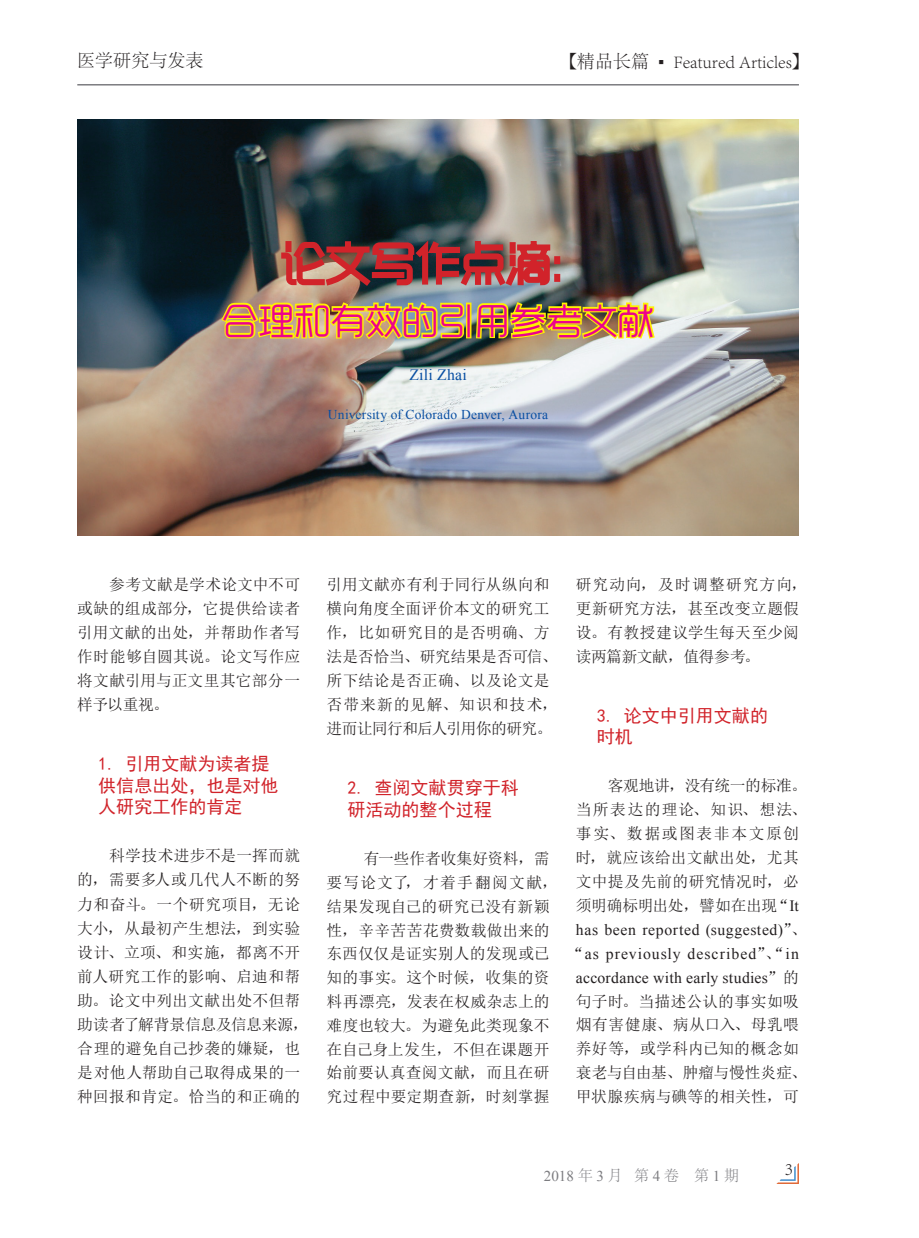
<style>
.page{position:relative;width:919px;height:1238px;background:#fff}
.page>*{position:absolute;margin:0;border:0;box-sizing:border-box;transform-origin:0 0}
.t1{font:36px "MF Yue Hei Noncommercial";color:#ed028c}
.t2{font:18px/21.6px "Sim Hei";color:#d1232a}
.t3{font:300 18px "Adobe Song Std";color:#231f20}
.t4{font:15.75px/23.9px "N Sim Sun";letter-spacing:.015em;color:#231f20}
.t5{font:15.75px/23.9px "Times New Roman";letter-spacing:.04em;color:#231f20;text-align:center}
.t6{font:15.75px "Times New Roman";letter-spacing:.015em;color:#094fa3}
.t7{font:15px "Times New Roman";color:#7c7c80}
.t8{font:13.5px "Times New Roman";letter-spacing:.015em;color:#094fa3}
.s1{font-family:"Adobe Fangsong Std";font-weight:400}
.s2{font-family:"Arial Narrow";font-weight:400}
.s3{font-family:"Times New Roman"}
.s4{font-family:"N Sim Sun"}
.s5{font-family:"Adobe Song Std";font-weight:300}
</style>
<div class="page">
<hr style="left:77px;top:84px;width:721px;height:1px;background:#7c7c80">
<svg style="left:777px;top:1164px;width:21px;height:19px"></svg>
<img style="left:77px;top:119px;width:721px;height:416px">
<img style="left:280px;top:237px;width:271px;height:51px">
<div style="left:554px;top:256px;width:6px;height:8px;border:3px solid #d1232a"></div>
<div style="left:554px;top:274px;width:6px;height:8px;border:3px solid #d1232a"></div>
<img style="left:219px;top:300px;width:437px;height:41px">
<p class="t3" style="left:77px;top:51px;width:127px">医学研究与发表</p>
<p class="t3" style="left:559px;top:51px;width:252px"><span class="s1">【</span>精品长篇 <span class="s2">▪</span> Featured Articles<span class="s1">】</span></p>
<h1 class="t1" style="left:222px;top:300px;width:433px">合理和有效的引用参考文献</h1>
<p class="t6" style="left:409px;top:364px;width:59px">Zili Zhai</p>
<p class="t8" style="left:328px;top:405px;width:222px">University of Colorado Denver, Aurora</p>
<p class="t4" style="left:77px;top:572px;width:224px;text-align:justify;text-indent:32px">参考文献是学术论文中不可或缺的组成部分，它提供给读者引用文献的出处，并帮助作者写作时能够自圆其说。论文写作应将文献引用与正文里其它部分一样予以重视。</p>
<p class="t2" style="left:98px;top:752px;width:182px">1. 引用文献为读者提供信息出处，也是对他人研究工作的肯定</p>
<p class="t4" style="left:77px;top:843px;width:232px;text-indent:32px">科学技术进步不是一挥而就的，需要多人或几代人不断的努力和奋斗。一个研究项目，无论大小，从最初产生想法，到实验设计、立项、和实施，都离不开前人研究工作的影响、启迪和帮助。论文中列出文献出处不但帮助读者了解背景信息及信息来源，合理的避免自己抄袭的嫌疑，也是对他人帮助自己取得成果的一种回报和肯定。恰当的和正确的</p>
<p class="t4" style="left:326px;top:572px;width:232px">引用文献亦有利于同行从纵向和横向角度全面评价本文的研究工作，比如研究目的是否明确、方法是否恰当、研究结果是否可信、所下结论是否正确、以及论文是否带来新的见解、知识和技术，进而让同行和后人引用你的研究。</p>
<p class="t2" style="left:347px;top:777px;width:172px">2. 查阅文献贯穿于科研活动的整个过程</p>
<p class="t4" style="left:326px;top:846px;width:232px;text-indent:37px">有一些作者收集好资料，需要写论文了，才着手翻阅文献，结果发现自己的研究已没有新颖性，辛辛苦苦花费数载做出来的东西仅仅是证实别人的发现或已知的事实。这个时候，收集的资料再漂亮，发表在权威杂志上的难度也较大。为避免此类现象不在自己身上发生，不但在课题开始前要认真查阅文献，而且在研究过程中要定期查新，时刻掌握</p>
<p class="t4" style="left:576px;top:572px;width:232px">研究动向，及时调整研究方向，更新研究方法，甚至改变立题假设。有教授建议学生每天至少阅读两篇新文献，值得参考。</p>
<p class="t2" style="left:597px;top:704px;width:172px">3. 论文中引用文献的时机</p>
<p class="t4" style="left:576px;top:773px;width:232px;text-indent:32px">客观地讲，没有统一的标准。当所表达的理论、知识、想法、事实、数据或图表非本文原创时，就应该给出文献出处，尤其文中提及先前的研究情况时，必须明确标明出处，譬如在出现“<span class="s3">It</span></p>
<p class="t5" style="left:568px;top:917px;width:240px">has been reported (suggested)<span class="s4">”、“</span>as previously described<span class="s4">”、“</span>in accordance with early studies<span class="s4">”的</span></p>
<p class="t4" style="left:576px;top:988px;width:232px">句子时。当描述公认的事实如吸烟有害健康、病从口入、母乳喂养好等，或学科内已知的概念如衰老与自由基、肿瘤与慢性炎症、甲状腺疾病与碘等的相关性，可</p>
<p class="t7" style="left:544px;top:1165px;width:196px">2018<span class="s5">年</span>3<span class="s5">月 第</span>4<span class="s5">卷 第</span>1<span class="s5">期</span></p>
<p class="t3" style="left:784px;top:1158px;width:10px">3</p>
</div>
